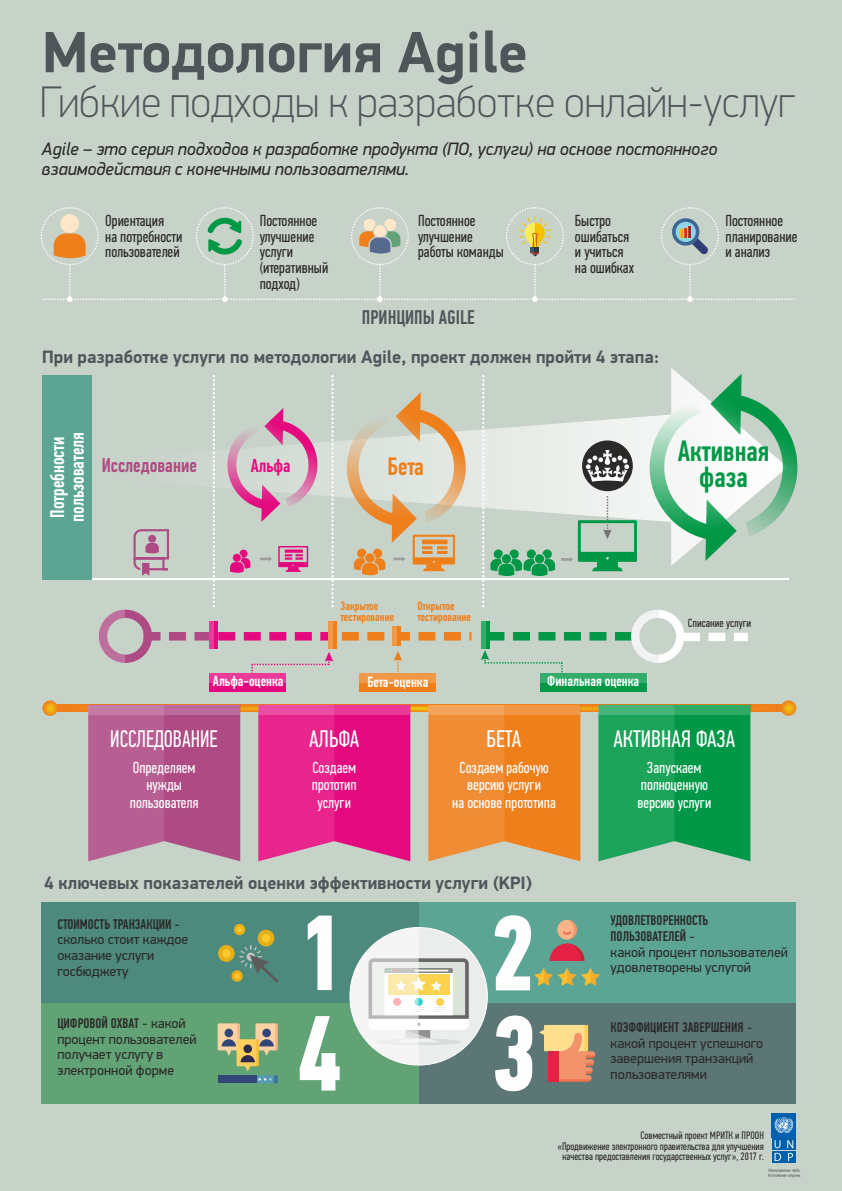
<style>
.page{position:relative;width:842px;height:1191px;background:#c7d2c9}
.page>*{position:absolute;margin:0;border:0;box-sizing:border-box;transform-origin:0 0}
.t1{font:700 107px/100.5px "PF Din Text Comp Pro";color:#fefefe}
.t2{font:700 58.4px "PF Din Display Pro";color:#4e565a}
.t3{font:100 44.3px "PF Din Display Pro";color:#4e565a}
.t4{font:500 29.4px/25.9px "PF Din Text Comp Pro";color:#009846;text-align:center}
.t5{font:500 25.2px "PF Din Text Comp Pro";color:#ef7f1a}
.t6{font:24px "PF Din Text Comp Pro";color:#fefefe}
.t7{font:24px "PF Din Text Comp Pro";color:#fefefe;scale:.91 1}
.t8{font:500 20px "PF Din Text Comp Pro";color:#ae4a84}
.t9{font:500 19.8px/19.6px "PF Din Text Comp Pro";color:#fefefe}
.t10{font:500 19.8px "PF Din Text Comp Pro";color:#4e565a}
.t11{font:500 18.9px "PF Din Text Comp Pro";color:#e5097f}
.t12{font:700 18px "PF Din Display Pro";color:#4e565a}
.t13{font:italic 18px/20.2px "PF Din Display Pro";color:#2b2a29}
.t14{font:16px/15.8px "PF Din Text Comp Pro";color:#2b2a29}
.t15{font:16px/17.5px "PF Din Text Comp Pro";color:#fefefe;text-align:center}
.t16{font:500 14.7px "PF Din Text Comp Pro";color:#fefefe}
.t17{font:14px/15.7px "PF Din Display Pro";color:#2b2a29}
.t18{font:500 14px/15.7px "PF Din Text Comp Pro";color:#2b2a29}
.t19{font:500 12px/10.6px "PF Din Text Comp Pro";color:#ef7f1a}
.t20{font:12px "PF Din Text Comp Pro";color:#2b2a29}
.t21{font:10.8px/10.7px "PF Din Text Comp Pro";color:#2b2a29;text-align:right}
.s1{font-family:"PF Din Display Pro";font-weight:400}
</style>
<div class="page">
<div style="left:419px;top:1003px;width:377px;height:100px;background:#5b7674"></div>
<div style="left:419px;top:902px;width:377px;height:101px;background:#5ca595"></div>
<div style="left:41px;top:902px;width:378px;height:101px;background:#4d897c"></div>
<div style="left:41px;top:1003px;width:378px;height:100px;background:#61a375"></div>
<svg style="left:334px;top:368px;width:345px;height:140px"></svg>
<div style="left:42px;top:375px;width:50px;height:204px;background:#5ca595"></div>
<svg style="left:342px;top:632px;width:129px;height:8px"></svg>
<svg style="left:347px;top:392px;width:119px;height:183px"></svg>
<div style="left:209px;top:673px;width:77px;height:18px;background:#e5097f"></div>
<div style="left:360px;top:673px;width:76px;height:18px;background:#ef7f1a"></div>
<svg style="left:394px;top:651px;width:8px;height:21px"></svg>
<div style="left:540px;top:673px;width:107px;height:18px;background:#009846"></div>
<hr style="left:92px;top:578px;width:697px;height:2px;background:#fefefe">
<svg style="left:58px;top:705px;width:723px;height:6px"></svg>
<svg style="left:42px;top:700px;width:16px;height:16px"></svg>
<svg style="left:781px;top:700px;width:15px;height:16px"></svg>
<svg style="left:88px;top:715px;width:152px;height:146px;background:#b35d8f"></svg>
<svg style="left:258px;top:715px;width:152px;height:146px;background:#e3238a"></svg>
<svg style="left:428px;top:715px;width:152px;height:146px;background:#ec8b32"></svg>
<svg style="left:598px;top:715px;width:152px;height:146px;background:#1ba158"></svg>
<div style="left:88px;top:705px;width:152px;height:10px;background:#c175a1"></div>
<div style="left:258px;top:705px;width:152px;height:10px;background:#fefefe;opacity:.19"></div>
<div style="left:428px;top:705px;width:152px;height:10px;background:#fefefe;opacity:.19"></div>
<div style="left:598px;top:705px;width:152px;height:10px;background:#fefefe;opacity:.19"></div>
<svg style="left:99px;top:375px;width:235px;height:298px"></svg>
<div style="left:209px;top:673px;width:77px;height:9px;background:#ea3b99"></div>
<svg style="left:213px;top:621px;width:5px;height:27px"></svg>
<hr style="left:209px;top:621px;width:4px;height:27px;background:#ea3b99">
<svg style="left:332px;top:620px;width:5px;height:28px"></svg>
<hr style="left:328px;top:620px;width:4px;height:28px;background:#f29949">
<svg style="left:396px;top:626px;width:5px;height:20px"></svg>
<hr style="left:392px;top:626px;width:4px;height:20px;background:#f29949">
<div style="left:360px;top:673px;width:76px;height:9px;background:#f29949"></div>
<div style="left:540px;top:673px;width:107px;height:9px;background:#34ad6c"></div>
<div style="left:258px;top:929px;width:16px;height:17px;background:#e4af18;border-radius:50%"></div>
<div style="left:262px;top:934px;width:8px;height:8px;background:#fcc62d;border-radius:50%"></div>
<div style="left:218px;top:945px;width:17px;height:16px;background:#e4af18;border-radius:50%"></div>
<div style="left:222px;top:949px;width:9px;height:8px;background:#fcc62d;border-radius:50%"></div>
<div style="left:234px;top:924px;width:11px;height:11px;background:#e4af18;border-radius:50%"></div>
<svg style="left:237px;top:927px;width:5px;height:5px"></svg>
<svg style="left:231px;top:970px;width:12px;height:11px"></svg>
<svg style="left:234px;top:945px;width:44px;height:37px"></svg>
<svg style="left:218px;top:1023px;width:60px;height:60px"></svg>
<svg style="left:550px;top:919px;width:35px;height:42px"></svg>
<svg style="left:534px;top:968px;width:66px;height:17px"></svg>
<svg style="left:539px;top:1025px;width:56px;height:57px"></svg>
<div style="left:548px;top:1051px;width:10px;height:30px;background:#e52246"></div>
<div style="left:350px;top:927px;width:137px;height:138px;background:#ebecec;border-radius:50%"></div>
<svg style="left:350px;top:927px;width:119px;height:138px"></svg>
<svg style="left:768px;top:1168px;width:33px;height:9px"></svg>
<div style="left:771px;top:1138px;width:12px;height:12px;background:#0060ad"></div>
<svg style="left:784px;top:1138px;width:12px;height:12px"></svg>
<div style="left:784px;top:1151px;width:12px;height:12px;background:#0060ad"></div>
<svg style="left:787px;top:1140px;width:6px;height:21px"></svg>
<div style="left:771px;top:1151px;width:12px;height:12px;background:#0060ad"></div>
<svg style="left:774px;top:1140px;width:7px;height:21px"></svg>
<div style="left:771px;top:1112px;width:25px;height:25px;background:#0060ad"></div>
<svg style="left:774px;top:1117px;width:19px;height:16px"></svg>
<svg style="left:481px;top:374px;width:316px;height:298px"></svg>
<div style="left:41px;top:207px;width:58px;height:58px;border:1px dashed #fefefe;border-radius:50%"></div>
<div style="left:60px;top:214px;width:19px;height:19px;background:#fee6c8;border-radius:50%"></div>
<svg style="left:54px;top:233px;width:32px;height:25px"></svg>
<div style="left:196px;top:207px;width:58px;height:58px;border:1px dashed #fefefe;border-radius:50%"></div>
<svg style="left:208px;top:218px;width:33px;height:15px"></svg>
<svg style="left:208px;top:239px;width:34px;height:15px"></svg>
<div style="left:351px;top:207px;width:58px;height:58px;border:1px dashed #fefefe;border-radius:50%"></div>
<svg style="left:359px;top:219px;width:41px;height:34px"></svg>
<div style="left:506px;top:207px;width:58px;height:58px;border:1px dashed #fefefe;border-radius:50%"></div>
<svg style="left:519px;top:216px;width:32px;height:40px"></svg>
<div style="left:661px;top:207px;width:58px;height:58px;border:1px dashed #fefefe;border-radius:50%"></div>
<svg style="left:672px;top:218px;width:36px;height:36px"></svg>
<svg style="left:43px;top:264px;width:751px;height:38px"></svg>
<h2 class="t2" style="left:42px;top:28px;width:487px">Методология Agile</h2>
<h3 class="t3" style="left:40px;top:84px;width:757px">Гибкие подходы к разработке онлайн-услуг</h3>
<p class="t13" style="left:42px;top:140px;width:677px">Agile – это серия подходов к разработке продукта (ПО, услуги) на основе постоянного взаимодействия с конечными пользователями.</p>
<p class="t14" style="left:105px;top:214px;width:79px">Ориентация<br>на потребности пользователей</p>
<p class="t14" style="left:260px;top:214px;width:70px">Постоянное улучшение услуги (итеративный подход)</p>
<p class="t14" style="left:418px;top:214px;width:87px">Постоянное улучшение работы команды</p>
<p class="t14" style="left:575px;top:214px;width:61px">Быстро ошибаться и учиться на ошибках</p>
<h3 class="t10" style="left:362px;top:309px;width:114px">ПРИНЦИПЫ AGILE</h3>
<p class="t12" style="left:42px;top:349px;width:619px">При разработке услуги по методологии Agile, проект должен пройти 4 этапа:</p>
<p class="t14" style="left:725px;top:214px;width:74px">Постоянное планирование и анализ</p>
<h3 class="t9" style="left:49px;top:522px;width:91px;rotate:-90deg">Потребности пользователя</h3>
<h3 class="t8" style="left:102px;top:457px;width:97px">Исследование</h3>
<h3 class="t11" style="left:251px;top:457px;width:41px">Альфа</h3>
<h3 class="t5" style="left:388px;top:456px;width:38px">Бета</h3>
<h3 class="t4" style="left:678px;top:441px;width:93px">Активная фаза</h3>
<p class="t19" style="left:341px;top:602px;width:55px">Закрытое тестирование</p>
<p class="t19" style="left:417px;top:602px;width:55px">Открытое тестирование</p>
<p class="t16" style="left:213px;top:675px;width:72px">Альфа-оценка</p>
<p class="t16" style="left:367px;top:676px;width:63px">Бета-оценка</p>
<p class="t16" style="left:547px;top:675px;width:93px">Финальная оценка</p>
<p class="t20" style="left:688px;top:618px;width:65px">Списание услуги</p>
<h3 class="t7" style="left:110px;top:729px;width:119px">ИССЛЕДОВАНИЕ</h3>
<p class="t15" style="left:130px;top:759px;width:70px">Определяем нужды пользователя</p>
<h3 class="t6" style="left:309px;top:729px;width:52px">АЛЬФА</h3>
<p class="t15" style="left:312px;top:759px;width:46px">Создаем прототип услуги</p>
<h3 class="t6" style="left:487px;top:729px;width:36px">БЕТА</h3>
<p class="t15" style="left:452px;top:760px;width:105px">Создаем рабочую версию услуги<br>на основе прототипа</p>
<h3 class="t6" style="left:613px;top:729px;width:123px">АКТИВНАЯ ФАЗА</h3>
<p class="t15" style="left:637px;top:759px;width:75px">Запускаем полноценную версию услуги</p>
<p class="t12" style="left:44px;top:875px;width:489px">4 ключевых показателей оценки эффективности услуги (KPI)</p>
<h1 class="t1" style="left:297px;top:913px;width:48px">1<br>4</h1>
<h1 class="t1" style="left:490px;top:913px;width:49px;line-height:100.2px">2<br>3</h1>
<p class="t18" style="left:57px;top:917px;width:124px">СТОИМОСТЬ ТРАНЗАКЦИИ <span class="s1">-</span></p>
<p class="t17" style="left:57px;top:933px;width:132px">сколько стоит каждое оказание услуги госбюджету</p>
<p class="t18" style="left:57px;top:1016px;width:130px">ЦИФРОВОЙ ОХВАТ <span class="s1">- какой</span></p>
<p class="t17" style="left:57px;top:1032px;width:141px">процент пользователей получает услугу в электронной форме</p>
<p class="t18" style="left:611px;top:914px;width:99px">УДОВЛЕТВОРЕННОСТЬ<br>ПОЛЬЗОВАТЕЛЕЙ <span class="s1">-</span></p>
<p class="t17" style="left:611px;top:945px;width:179px">какой процент пользователей удовлетворены услугой</p>
<p class="t18" style="left:611px;top:1020px;width:144px">КОЭФФИЦИЕНТ ЗАВЕРШЕНИЯ <span class="s1">-</span></p>
<p class="t17" style="left:611px;top:1036px;width:154px">какой процент успешного завершения транзакций пользователями</p>
<p class="t21" style="left:557px;top:1130px;width:208px">Совместный проект МРИТК и ПРООН<br>«Продвижение электронного правительства для улучшения качества предоставления государственных услуг», 2017 г.</p>
</div>
